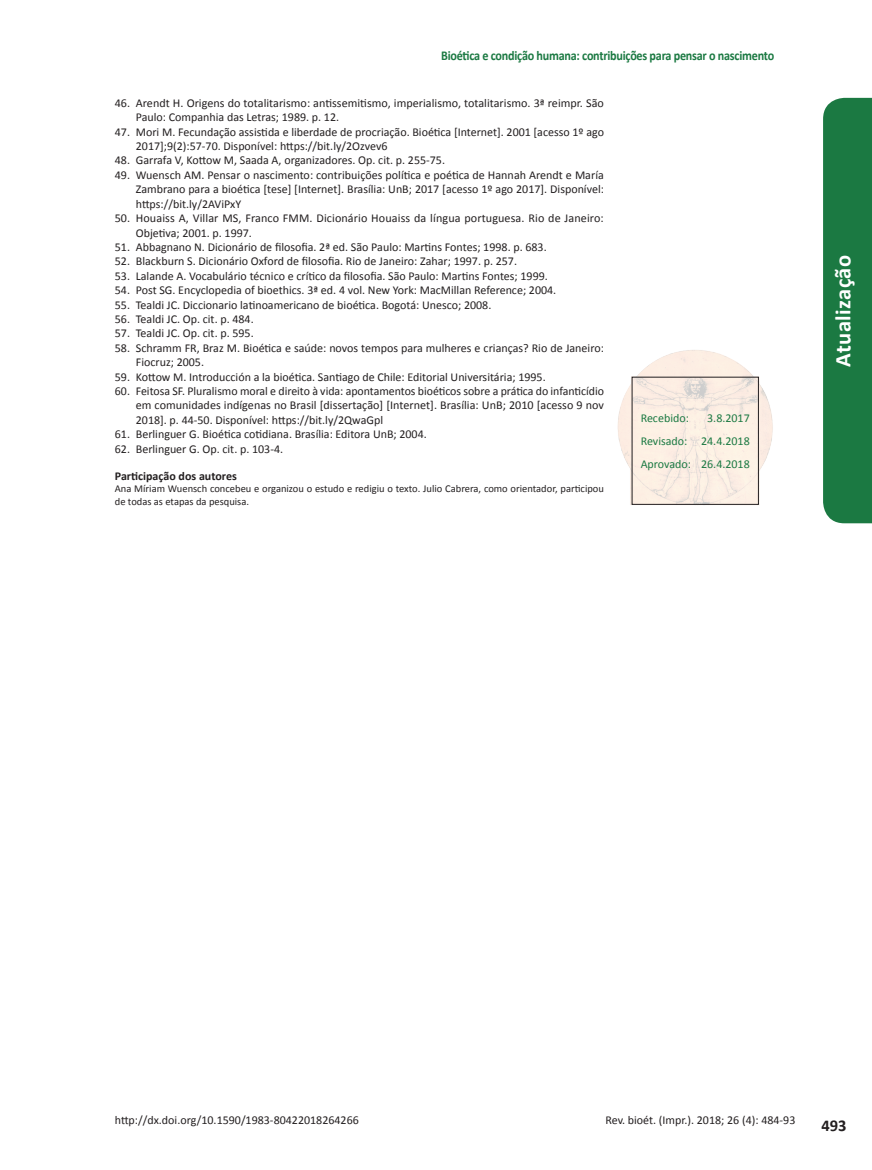
<style>
.page{position:relative;width:872px;height:1170px;background:#fff}
.page>*{position:absolute;margin:0;border:0;box-sizing:border-box;transform-origin:0 0}
.t1{font:700 22.5px "Calibri";letter-spacing:.02em;color:#fff}
.t2{font:700 16.5px "Calibri";color:#231f20}
.t3{font:700 13.5px "Calibri";letter-spacing:-.02em;color:#1b7942;scale:.9 1}
.Referencias{font:12px/14.4px "Calibri";color:#231f20}
.t4{font:12px "Calibri";color:#1b7942}
.Titulo_participacao{font:700 12px "Calibri";color:#231f20}
.Texto_participacao_d{font:10.5px/12.6px "Calibri";color:#231f20}
</style>
<div class="page">
<div style="left:823px;top:98px;width:49px;height:425px;background:#1b7942"></div>
<img style="left:617px;top:350px;width:156px;height:155px">
<p class="t3" style="left:441px;top:46px;width:371px">Bioética e condição humana: contribuições para pensar o nascimento</p>
<p class="Referencias" style="left:136px;top:95px;width:469px;text-indent:-21px">46. Arendt H. Origens do totalitarismo: antissemitismo, imperialismo, totalitarismo. 3ª reimpr. São<br>Paulo: Companhia das Letras; 1989. p. 12.</p>
<p class="Referencias" style="left:136px;top:124px;width:469px;text-indent:-21px">47. Mori M. Fecundação assistida e liberdade de procriação. Bioética [Internet]. 2001 [acesso 1º ago<br>2017];9(2):57-70. Disponível: https://bit.ly/2Ozvev6</p>
<p class="Referencias" style="left:115px;top:153px;width:332px">48. Garrafa V, Kottow M, Saada A, organizadores. Op. cit. p. 255-75.</p>
<p class="Referencias" style="left:136px;top:167px;width:469px;text-align:justify;text-indent:-21px">49. Wuensch AM. Pensar o nascimento: contribuições política e poética de Hannah Arendt e María Zambrano para a bioética [tese] [Internet]. Brasília: UnB; 2017 [acesso 1º ago 2017]. Disponível: https://bit.ly/2AViPxY</p>
<p class="Referencias" style="left:136px;top:210px;width:469px;text-indent:-21px">50. Houaiss A, Villar MS, Franco FMM. Dicionário Houaiss da língua portuguesa. Rio de Janeiro:<br>Objetiva; 2001. p. 1997.</p>
<p class="Referencias" style="left:115px;top:239px;width:433px">51. Abbagnano N. Dicionário de filosofia. 2ª ed. São Paulo: Martins Fontes; 1998. p. 683.</p>
<p class="Referencias" style="left:115px;top:254px;width:404px">52. Blackburn S. Dicionário Oxford de filosofia. Rio de Janeiro: Zahar; 1997. p. 257.</p>
<p class="Referencias" style="left:115px;top:268px;width:434px">53. Lalande A. Vocabulário técnico e crítico da filosofia. São Paulo: Martins Fontes; 1999.</p>
<p class="Referencias" style="left:115px;top:282px;width:443px">54. Post SG. Encyclopedia of bioethics. 3ª ed. 4 vol. New York: MacMillan Reference; 2004.</p>
<p class="Referencias" style="left:115px;top:297px;width:378px">55. Tealdi JC. Diccionario latinoamericano de bioética. Bogotá: Unesco; 2008.</p>
<p class="Referencias" style="left:115px;top:311px;width:140px">56. Tealdi JC. Op. cit. p. 484.</p>
<p class="Referencias" style="left:115px;top:326px;width:140px">57. Tealdi JC. Op. cit. p. 595.</p>
<p class="Referencias" style="left:136px;top:340px;width:469px;text-indent:-21px">58. Schramm FR, Braz M. Bioética e saúde: novos tempos para mulheres e crianças? Rio de Janeiro:<br>Fiocruz; 2005.</p>
<p class="Referencias" style="left:115px;top:369px;width:432px">59. Kottow M. Introducción a la bioética. Santiago de Chile: Editorial Universitária; 1995.</p>
<p class="Referencias" style="left:136px;top:383px;width:469px;text-align:justify;text-indent:-21px">60. Feitosa SF. Pluralismo moral e direito à vida: apontamentos bioéticos sobre a prática do infanticídio em comunidades indígenas no Brasil [dissertação] [Internet]. Brasília: UnB; 2010 [acesso 9 nov 2018]. p. 44-50. Disponível: https://bit.ly/2QwaGpl</p>
<p class="Referencias" style="left:115px;top:426px;width:313px">61. Berlinguer G. Bioética cotidiana. Brasília: Editora UnB; 2004.</p>
<p class="Referencias" style="left:115px;top:441px;width:170px">62. Berlinguer G. Op. cit. p. 103-4.</p>
<p class="Titulo_participacao" style="left:115px;top:467px;width:123px">Participação dos autores</p>
<p class="Texto_participacao_d" style="left:115px;top:482px;width:490px">Ana Míriam Wuensch concebeu e organizou o estudo e redigiu o texto. Julio Cabrera, como orientador, participou de todas as etapas da pesquisa.</p>
<p class="t4" style="left:640px;top:410px;width:50px">Recebido:</p>
<p class="t4" style="left:707px;top:410px;width:44px">3.8.2017</p>
<p class="t4" style="left:640px;top:433px;width:111px">Revisado: 24.4.2018</p>
<p class="t4" style="left:640px;top:456px;width:111px">Aprovado: 26.4.2018</p>
<h1 class="t1" style="left:827px;top:366px;width:113px;rotate:-90deg">Atualização</h1>
<p class="Referencias" style="left:115px;top:1112px;width:245px">http://dx.doi.org/10.1590/1983-80422018264266</p>
<p class="Referencias" style="left:605px;top:1112px;width:191px">Rev. bioét. (Impr.). 2018; 26 (4): 484-93</p>
<h2 class="t2" style="left:821px;top:1113px;width:27px">493</h2>
</div>
